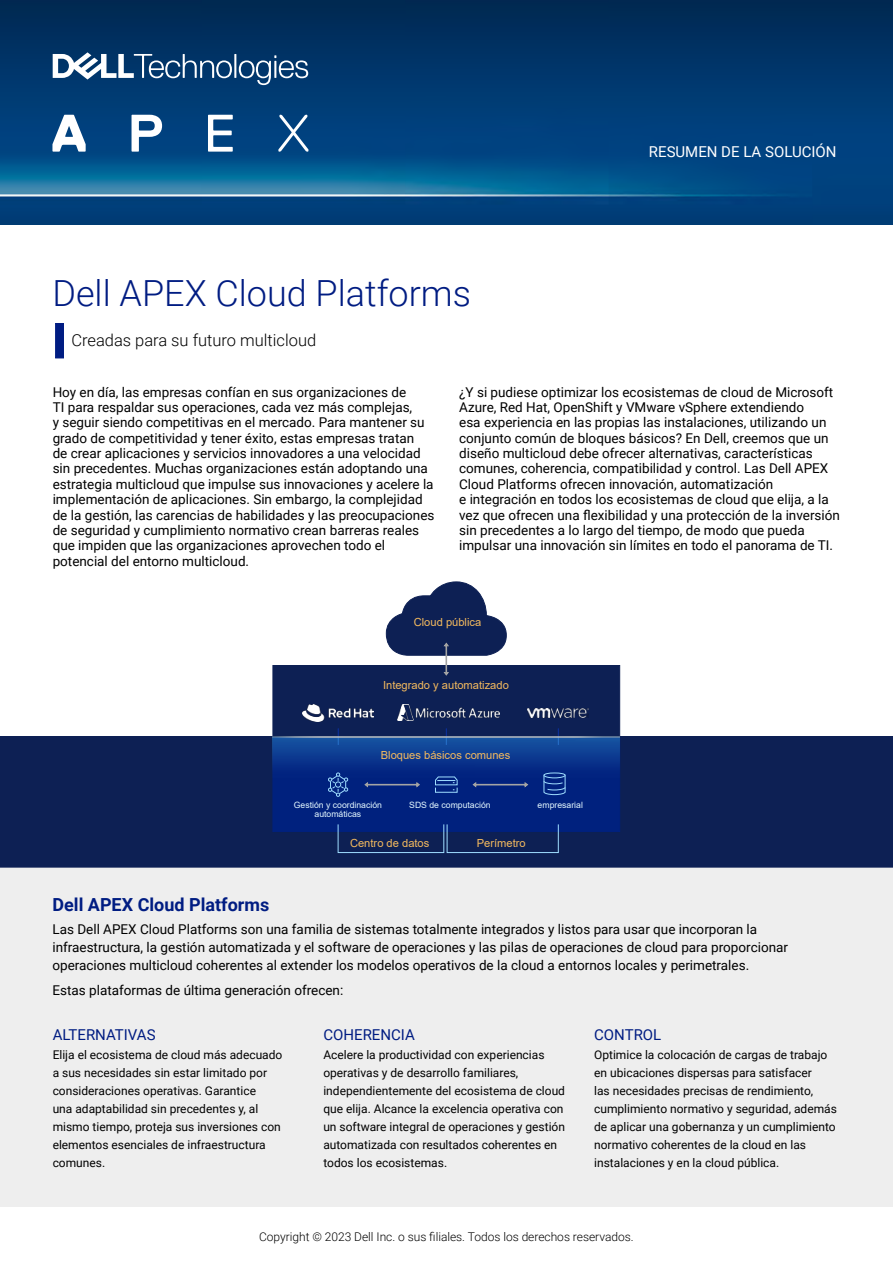
<style>
.page{position:relative;width:893px;height:1263px;background:#fff}
.page>*{position:absolute;margin:0;border:0;box-sizing:border-box;transform-origin:0 0}
.t1{font:300 36px "Roboto";color:#001c82}
.t2{font:700 18px "Roboto";color:#001c82}
.t3{font:300 16.5px "Roboto";color:#000}
.t4{font:15px "Roboto";color:#001c82}
.t5{font:15px "Roboto";color:#fff}
.t6{font:13.5px/15.5px "Roboto";color:#000}
.t7{font:12px/18px "Roboto";color:#000}
.t8{font:300 12px "Roboto";color:#000}
.t9{font:11.1px "Arial";color:#f4ba5e}
.t10{font:8.7px/8.7px "Arial";color:#e4f8ff;text-align:center}
</style>
<div class="page">
<div style="left:0;top:737px;width:893px;height:131px;background:#0d2054"></div>
<div style="left:273px;top:737px;width:347px;height:94px;background:#00217e"></div>
<div style="left:273px;top:665px;width:347px;height:72px;background:#0d2054"></div>
<svg style="left:386px;top:582px;width:120px;height:93px"></svg>
<img style="left:527px;top:708px;width:62px;height:10px">
<img style="left:303px;top:705px;width:70px;height:16px">
<img style="left:398px;top:705px;width:102px;height:15px">
<svg style="left:338px;top:829px;width:106px;height:26px;background:#0b2059"></svg>
<div style="left:338px;top:824px;width:106px;height:29px;border:1px solid #9fddff"></div>
<svg style="left:447px;top:829px;width:111px;height:26px;background:#0b2059"></svg>
<div style="left:447px;top:824px;width:112px;height:29px;border:1px solid #9fddff"></div>
<img style="left:272px;top:736px;width:348px;height:41px">
<svg style="left:365px;top:783px;width:54px;height:3px"></svg>
<svg style="left:473px;top:783px;width:54px;height:3px"></svg>
<div style="left:435px;top:787px;width:22px;height:6px;border:1px solid #9fddff"></div>
<svg style="left:435px;top:776px;width:23px;height:14px"></svg>
<svg style="left:328px;top:772px;width:21px;height:25px"></svg>
<svg style="left:543px;top:772px;width:23px;height:23px"></svg>
<div style="left:0;top:868px;width:893px;height:338px;background:#eee"></div>
<img style="left:0;top:1px;width:893px;height:223px">
<div style="left:56px;top:323px;width:7px;height:35px;background:#001c82"></div>
<svg style="left:52px;top:115px;width:34px;height:37px"></svg>
<svg style="left:132px;top:115px;width:30px;height:37px"></svg>
<svg style="left:208px;top:115px;width:25px;height:37px"></svg>
<svg style="left:278px;top:115px;width:30px;height:37px"></svg>
<svg style="left:53px;top:52px;width:255px;height:33px"></svg>
<p class="t5" style="left:649px;top:141px;width:189px">RESUMEN DE LA SOLUCIÓN</p>
<h1 class="t1" style="left:52px;top:268px;width:420px">Dell APEX Cloud Platforms</h1>
<p class="t3" style="left:71px;top:329px;width:246px">Creadas para su futuro multicloud</p>
<p class="t6" style="left:53px;top:383px;width:383px">Hoy en día, las empresas confían en sus organizaciones de<br>TI para respaldar sus operaciones, cada vez más complejas,<br>y seguir siendo competitivas en el mercado. Para mantener su grado de competitividad y tener éxito, estas empresas tratan<br>de crear aplicaciones y servicios innovadores a una velocidad sin precedentes. Muchas organizaciones están adoptando una estrategia multicloud que impulse sus innovaciones y acelere la implementación de aplicaciones. Sin embargo, la complejidad de la gestión, las carencias de habilidades y las preocupaciones de seguridad y cumplimiento normativo crean barreras reales que impiden que las organizaciones aprovechen todo el potencial del entorno multicloud.</p>
<p class="t6" style="left:459px;top:383px;width:382px">¿Y si pudiese optimizar los ecosistemas de cloud de Microsoft Azure, Red Hat, OpenShift y VMware vSphere extendiendo<br>esa experiencia en las propias las instalaciones, utilizando un conjunto común de bloques básicos? En Dell, creemos que un diseño multicloud debe ofrecer alternativas, características comunes, coherencia, compatibilidad y control. Las Dell APEX Cloud Platforms ofrecen innovación, automatización<br>e integración en todos los ecosistemas de cloud que elija, a la vez que ofrecen una flexibilidad y una protección de la inversión sin precedentes a lo largo del tiempo, de modo que pueda impulsar una innovación sin límites en todo el panorama de TI.</p>
<p class="t9" style="left:414px;top:614px;width:69px">Cloud pública</p>
<p class="t9" style="left:383px;top:678px;width:127px">Integrado y automatizado</p>
<p class="t9" style="left:381px;top:748px;width:131px">Bloques básicos comunes</p>
<p class="t10" style="left:409px;top:801px;width:83px">SDS de computación</p>
<p class="t10" style="left:538px;top:801px;width:47px">empresarial</p>
<p class="t9" style="left:350px;top:835px;width:81px">Centro de datos</p>
<p class="t9" style="left:477px;top:835px;width:50px">Perímetro</p>
<p class="t10" style="left:294px;top:801px;width:90px">Gestión y coordinación automáticas</p>
<h2 class="t2" style="left:52px;top:892px;width:218px">Dell APEX Cloud Platforms</h2>
<p class="t6" style="left:52px;top:920px;width:737px;line-height:18px">Las Dell APEX Cloud Platforms son una familia de sistemas totalmente integrados y listos para usar que incorporan la infraestructura, la gestión automatizada y el software de operaciones y las pilas de operaciones de cloud para proporcionar operaciones multicloud coherentes al extender los modelos operativos de la cloud a entornos locales y perimetrales.</p>
<p class="t6" style="left:52px;top:982px;width:292px">Estas plataformas de última generación ofrecen:</p>
<p class="t4" style="left:53px;top:1024px;width:104px">ALTERNATIVAS</p>
<p class="t7" style="left:53px;top:1045px;width:231px">Elija el ecosistema de cloud más adecuado a sus necesidades sin estar limitado por consideraciones operativas. Garantice<br>una adaptabilidad sin precedentes y, al mismo tiempo, proteja sus inversiones con elementos esenciales de infraestructura comunes.</p>
<p class="t4" style="left:323px;top:1024px;width:93px">COHERENCIA</p>
<p class="t7" style="left:323px;top:1045px;width:243px">Acelere la productividad con experiencias operativas y de desarrollo familiares, independientemente del ecosistema de cloud que elija. Alcance la excelencia operativa con un software integral de operaciones y gestión automatizada con resultados coherentes en todos los ecosistemas.</p>
<p class="t4" style="left:594px;top:1024px;width:69px">CONTROL</p>
<p class="t7" style="left:594px;top:1045px;width:244px">Optimice la colocación de cargas de trabajo en ubicaciones dispersas para satisfacer<br>las necesidades precisas de rendimiento, cumplimiento normativo y seguridad, además de aplicar una gobernanza y un cumplimiento normativo coherentes de la cloud en las instalaciones y en la cloud pública.</p>
<p class="t8" style="left:259px;top:1228px;width:376px">Copyright © 2023 Dell Inc. o sus filiales. Todos los derechos reservados.</p>
</div>
